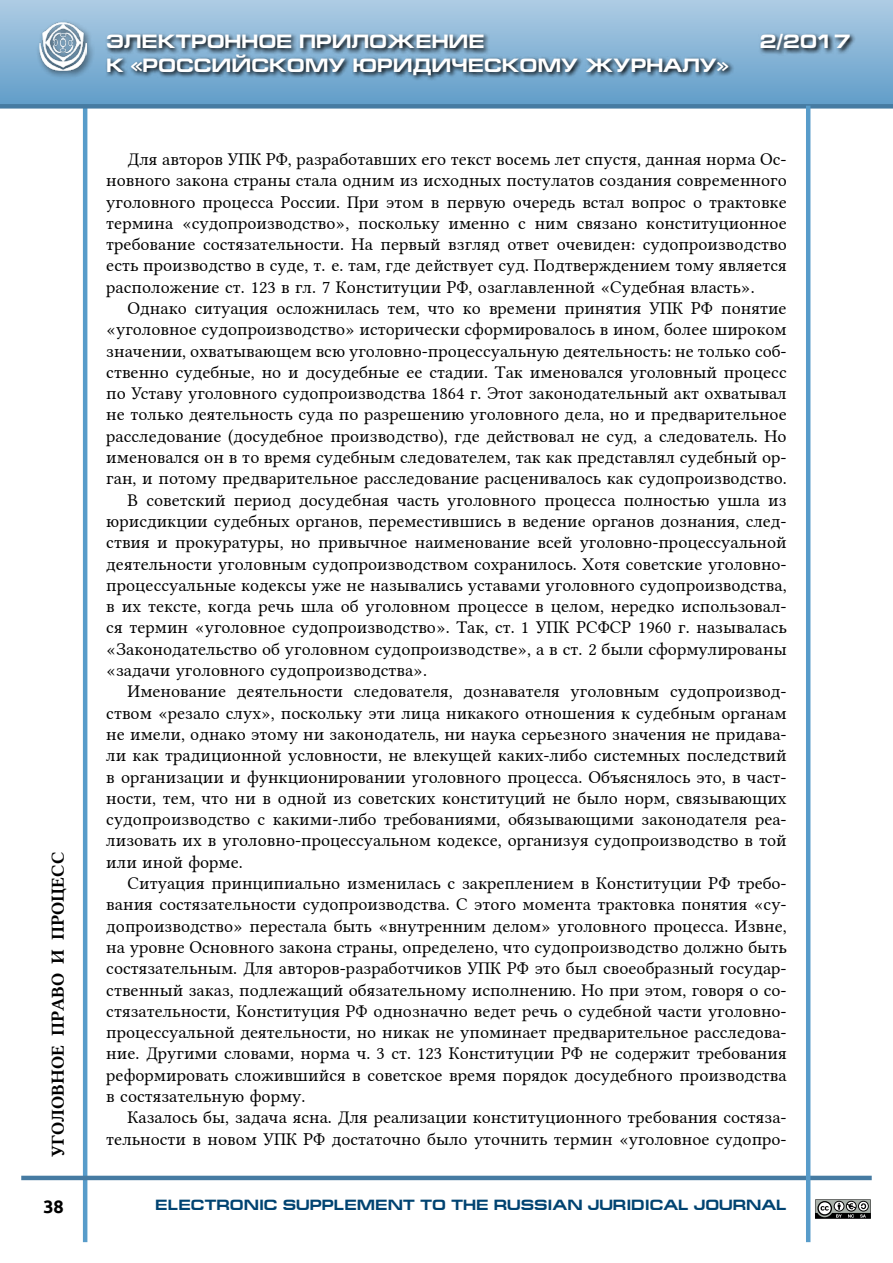
<style>
.page{position:relative;width:893px;height:1263px;background:#fff}
.page>*{position:absolute;margin:0;border:0;box-sizing:border-box;transform-origin:0 0}
.t1{font:700 19.5px "Europe Ext";color:#fff}
.t2{font:18px/21.3px "Lin Libertine";color:#000;text-align:justify}
.t3{font:18px "Lin Libertine B";color:#000}
.t4{font:700 18px "Ubuntu";color:#000}
.t5{font:700 15px "Europe Ext";color:#004371}
</style>
<div class="page">
<div style="left:0;top:0;width:893px;height:106px;background:linear-gradient(to bottom,#aecce4,#619dc9)"></div>
<hr style="left:83px;top:106px;width:4px;height:1136px;background:#589cca">
<hr style="left:21px;top:1176px;width:851px;height:4px;background:#467ba2">
<div style="left:0;top:104px;width:893px;height:5px;background:#467ba2"></div>
<div style="left:35px;top:19px;width:60px;height:60px;background:#000;opacity:.63"></div>
<img style="left:39px;top:23px;width:48px;height:47px">
<svg style="left:105px;top:31px;width:751px;height:50px;background:#6b90ac"></svg>
<hr style="left:806px;top:106px;width:4px;height:1136px;background:#589cca">
<svg style="left:815px;top:1199px;width:56px;height:20px"></svg>
<p class="t3" style="left:46px;top:1157px;width:307px;rotate:-90deg">уголовное право и процесс</p>
<p class="t4" style="left:43px;top:1196px;width:22px">38</p>
<p class="t1" style="left:106px;top:31px;width:380px">ЭЛЕКТРОННОЕ ПРИЛОЖЕНИЕ</p>
<p class="t1" style="left:760px;top:31px;width:92px">2/2017</p>
<p class="t1" style="left:106px;top:54px;width:624px">К «РОССИЙСКОМУ ЮРИДИЧЕСКОМУ ЖУРНАЛУ»</p>
<p class="t2" style="left:106px;top:146px;width:682px;text-indent:21px">Для авторов УПК РФ, разработавших его текст восемь лет спустя, данная норма Ос&shy;новного закона страны стала одним из исходных постулатов создания современного уголовного процесса России. При этом в первую очередь встал вопрос о трактовке термина «судопроизводство», поскольку именно с ним связано конституционное требование состязательности. На первый взгляд ответ очевиден: судопроизводство есть производство в суде, т. е. там, где действует суд. Подтверждением тому является расположение ст. 123 в гл. 7 Конституции РФ, озаглавленной «Судебная власть».</p>
<p class="t2" style="left:128px;top:295px;width:661px">Однако ситуация осложнилась тем, что ко времени принятия УПК РФ понятие</p>
<p class="t2" style="left:106px;top:317px;width:682px">«уголовное судопроизводство» исторически сформировалось в ином, более широком</p>
<p class="t2" style="left:106px;top:338px;width:682px">значении, охватывающем всю уголовно-процессуальную деятельность: не только соб-</p>
<p class="t2" style="left:106px;top:359px;width:682px">ственно судебные, но и досудебные ее стадии. Так именовался уголовный процесс</p>
<p class="t2" style="left:106px;top:381px;width:682px">по Уставу уголовного судопроизводства 1864 г. Этот законодательный акт охватывал</p>
<p class="t2" style="left:106px;top:402px;width:682px">не только деятельность суда по разрешению уголовного дела, но и предварительное</p>
<p class="t2" style="left:106px;top:423px;width:682px">расследование (досудебное производство), где действовал не суд, а следователь. Но</p>
<p class="t2" style="left:106px;top:445px;width:682px">именовался он в то время судебным следователем, так как представлял судебный ор-</p>
<p class="t2" style="left:106px;top:466px;width:682px">ган, и потому предварительное расследование расценивалось как судопроизводство.</p>
<p class="t2" style="left:128px;top:487px;width:661px">В советский период досудебная часть уголовного процесса полностью ушла из</p>
<p class="t2" style="left:106px;top:508px;width:682px">юрисдикции судебных органов, переместившись в ведение органов дознания, след-</p>
<p class="t2" style="left:106px;top:530px;width:682px">ствия и прокуратуры, но привычное наименование всей уголовно-процессуальной</p>
<p class="t2" style="left:106px;top:551px;width:682px">деятельности уголовным судопроизводством сохранилось. Хотя советские уголовно-</p>
<p class="t2" style="left:106px;top:572px;width:682px">процессуальные кодексы уже не назывались уставами уголовного судопроизводства,</p>
<p class="t2" style="left:106px;top:594px;width:682px">в их тексте, когда речь шла об уголовном процессе в целом, нередко использовал-</p>
<p class="t2" style="left:106px;top:615px;width:682px">ся термин «уголовное судопроизводство». Так, ст. 1 УПК РСФСР 1960 г. называлась</p>
<p class="t2" style="left:106px;top:636px;width:682px">«Законодательство об уголовном судопроизводстве», а в ст. 2 были сформулированы</p>
<p class="t2" style="left:106px;top:657px;width:322px">«задачи уголовного судопроизводства».</p>
<p class="t2" style="left:128px;top:679px;width:661px">Именование деятельности следователя, дознавателя уголовным судопроизвод-</p>
<p class="t2" style="left:106px;top:700px;width:682px">ством «резало слух», поскольку эти лица никакого отношения к судебным органам</p>
<p class="t2" style="left:106px;top:721px;width:682px">не имели, однако этому ни законодатель, ни наука серьезного значения не придава-</p>
<p class="t2" style="left:106px;top:743px;width:682px">ли как традиционной условности, не влекущей каких-либо системных последствий</p>
<p class="t2" style="left:106px;top:764px;width:682px">в организации и функционировании уголовного процесса. Объяснялось это, в част-</p>
<p class="t2" style="left:106px;top:785px;width:682px">ности, тем, что ни в одной из советских конституций не было норм, связывающих</p>
<p class="t2" style="left:106px;top:807px;width:682px">судопроизводство с какими-либо требованиями, обязывающими законодателя реа-</p>
<p class="t2" style="left:106px;top:828px;width:682px">лизовать их в уголовно-процессуальном кодексе, организуя судопроизводство в той</p>
<p class="t2" style="left:106px;top:849px;width:138px">или иной форме.</p>
<p class="t2" style="left:128px;top:870px;width:661px">Ситуация принципиально изменилась с закреплением в Конституции РФ требо-</p>
<p class="t2" style="left:106px;top:892px;width:682px">вания состязательности судопроизводства. С этого момента трактовка понятия «су-</p>
<p class="t2" style="left:106px;top:913px;width:682px">допроизводство» перестала быть «внутренним делом» уголовного процесса. Извне,</p>
<p class="t2" style="left:106px;top:934px;width:682px">на уровне Основного закона страны, определено, что судопроизводство должно быть</p>
<p class="t2" style="left:106px;top:956px;width:682px">состязательным. Для авторов-разработчиков УПК РФ это был своеобразный государ-</p>
<p class="t2" style="left:106px;top:977px;width:682px">ственный заказ, подлежащий обязательному исполнению. Но при этом, говоря о со-</p>
<p class="t2" style="left:106px;top:998px;width:682px">стязательности, Конституция РФ однозначно ведет речь о судебной части уголовно-</p>
<p class="t2" style="left:106px;top:1019px;width:682px">процессуальной деятельности, но никак не упоминает предварительное расследова-</p>
<p class="t2" style="left:106px;top:1041px;width:682px">ние. Другими словами, норма ч. 3 ст. 123 Конституции РФ не содержит требования</p>
<p class="t2" style="left:106px;top:1062px;width:682px">реформировать сложившийся в советское время порядок досудебного производства</p>
<p class="t2" style="left:106px;top:1083px;width:201px">в состязательную форму.</p>
<p class="t2" style="left:128px;top:1105px;width:661px">Казалось бы, задача ясна. Для реализации конституционного требования состяза-</p>
<p class="t2" style="left:106px;top:1126px;width:682px">тельности в новом УПК РФ достаточно было уточнить термин «уголовное судопро-</p>
<p class="t5" style="left:155px;top:1196px;width:633px">ELECTRONIC SUPPLEMENT TO THE RUSSIAN JURIDICAL JOURNAL</p>
</div>
